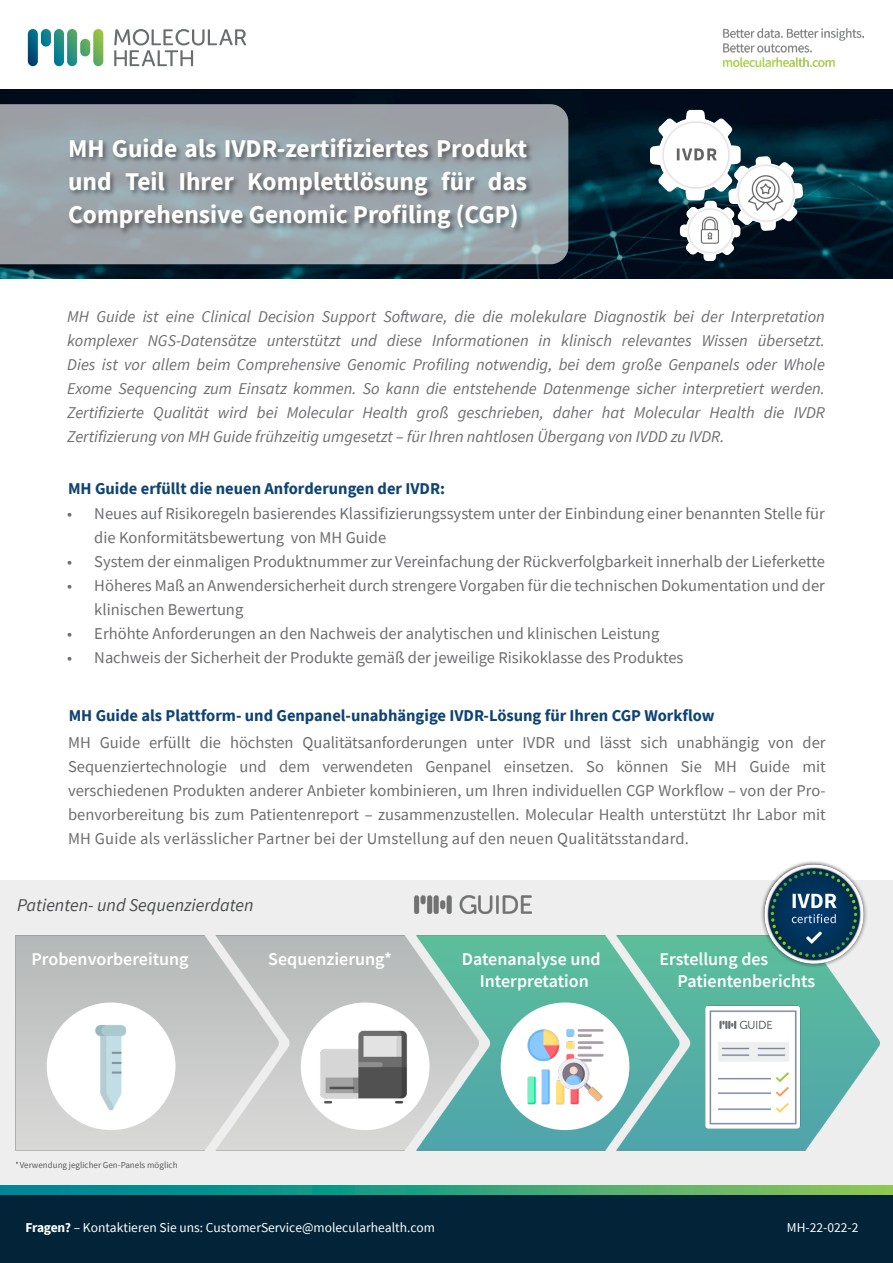
<style>
.page{position:relative;width:893px;height:1263px;background:#fff}
.page>*{position:absolute;margin:0;border:0;box-sizing:border-box;transform-origin:0 0}
.t1{font:700 25.5px/33px "Source Sans Pro";color:#fff;text-align:justify}
.t2{font:600 18px/21.6px "Source Sans Pro";color:#fff;text-align:center}
.t3{font:italic 18px "Source Sans Pro";color:#4a4d4f}
.t4{font:16.5px/24px "Source Sans Pro";color:#6c6d70}
.t5{font:italic 16.5px/24px "Source Sans Pro";color:#6c6d70;text-align:justify}
.t6{font:700 16.5px "Source Sans Pro";color:#0f4372}
.t7{font:13.5px "Source Sans Pro";color:#fff}
.t8{font:13.5px "Source Sans Pro";color:#fff}
.t9{font:9px "Source Sans Pro";color:#231f20}
.s1{font-weight:700}
</style>
<div class="page">
<svg style="left:0;top:89px;width:893px;height:190px;background:#011928"></svg>
<div style="left:0;top:880px;width:893px;height:310px;background:#eeeeef"></div>
<div style="left:0;top:1191px;width:893px;height:72px;background:#032438"></div>
<svg style="left:0;top:1186px;width:893px;height:9px;background:#34a37b"></svg>
<svg style="left:28px;top:29px;width:75px;height:37px"></svg>
<svg style="left:114px;top:29px;width:132px;height:37px"></svg>
<img style="left:724px;top:29px;width:139px;height:38px">
<svg style="left:0;top:104px;width:568px;height:160px;background:#9aa3a8"></svg>
<div style="left:68px;top:138px;width:466px;height:98px;background:#231f20;opacity:.53"></div>
<img style="left:650px;top:109px;width:152px;height:152px">
<img style="left:15px;top:935px;width:865px;height:216px">
<img style="left:705px;top:1006px;width:95px;height:123px">
<div style="left:501px;top:1002px;width:128px;height:128px;background:#fff;border-radius:50%"></div>
<img style="left:527px;top:1029px;width:76px;height:75px">
<div style="left:301px;top:1002px;width:128px;height:128px;background:#fff;border-radius:50%"></div>
<div style="left:47px;top:1002px;width:128px;height:128px;background:#fff;border-radius:50%"></div>
<img style="left:320px;top:1030px;width:87px;height:74px">
<img style="left:67px;top:1011px;width:108px;height:108px">
<img style="left:415px;top:895px;width:116px;height:19px">
<img style="left:743px;top:935px;width:137px;height:46px">
<img style="left:757px;top:861px;width:115px;height:112px">
<div style="left:51px;top:1006px;width:116px;height:118px;background:#fff;border-radius:50%"></div>
<img style="left:57px;top:1009px;width:108px;height:108px">
<p class="t1" style="left:68px;top:132px;width:461px">MH Guide als IVDR-zertifiziertes Produkt und Teil Ihrer Komplettlösung für das Comprehensive Genomic Profiling (CGP)</p>
<p class="t5" style="left:67px;top:305px;width:759px">MH Guide ist eine Clinical Decision Support Software, die die molekulare Diagnostik bei der Interpretation komplexer NGS-Datensätze unterstützt und diese Informationen in klinisch relevantes Wissen übersetzt.<br>Dies ist vor allem beim Comprehensive Genomic Profiling notwendig, bei dem große Genpanels oder Whole Exome Sequencing zum Einsatz kommen. So kann die entstehende Datenmenge sicher interpretiert werden.<br>Zertifizierte Qualität wird bei Molecular Health groß geschrieben, daher hat Molecular Health die IVDR Zertifizierung von MH Guide frühzeitig umgesetzt – für Ihren nahtlosen Übergang von IVDD zu IVDR.</p>
<p class="t6" style="left:68px;top:477px;width:379px">MH Guide erfüllt die neuen Anforderungen der IVDR:</p>
<p class="t4" style="left:94px;top:501px;width:732px;text-indent:-27px">• Neues auf Risikoregeln basierendes Klassifizierungssystem unter der Einbindung einer benannten Stelle für die Konformitätsbewertung von MH Guide</p>
<p class="t4" style="left:67px;top:549px;width:759px">• System der einmaligen Produktnummer zur Vereinfachung der Rückverfolgbarkeit innerhalb der Lieferkette</p>
<p class="t4" style="left:94px;top:573px;width:732px;text-indent:-27px">• Höheres Maß an Anwendersicherheit durch strengere Vorgaben für die technischen Dokumentation und der klinischen Bewertung</p>
<p class="t4" style="left:67px;top:621px;width:593px">• Erhöhte Anforderungen an den Nachweis der analytischen und klinischen Leistung</p>
<p class="t4" style="left:67px;top:645px;width:618px">• Nachweis der Sicherheit der Produkte gemäß der jeweilige Risikoklasse des Produktes</p>
<p class="t6" style="left:69px;top:704px;width:647px">MH Guide als Plattform- und Genpanel-unabhängige IVDR-Lösung für Ihren CGP Workflow</p>
<p class="t4" style="left:68px;top:731px;width:759px;text-align:justify">MH Guide erfüllt die höchsten Qualitätsanforderungen unter IVDR und lässt sich unabhängig von der Sequenziertechnologie und dem verwendeten Genpanel einsetzen. So können Sie MH Guide mit verschiedenen Produkten anderer Anbieter kombinieren, um Ihren individuellen CGP Workflow – von der Pro&shy;benvorbereitung bis zum Patientenreport – zusammenzustellen. Molecular Health unterstützt Ihr Labor mit MH Guide als verlässlicher Partner bei der Umstellung auf den neuen Qualitätsstandard.</p>
<p class="t3" style="left:17px;top:894px;width:238px">Patienten- und Sequenzierdaten</p>
<p class="t2" style="left:31px;top:948px;width:159px">Probenvorbereitung</p>
<p class="t2" style="left:268px;top:948px;width:125px">Sequenzierung*</p>
<p class="t2" style="left:462px;top:948px;width:140px">Datenanalyse und<br>Interpretation</p>
<p class="t2" style="left:677px;top:948px;width:139px;text-align:left;text-indent:-18px">Erstellung des<br>Patientenberichts</p>
<p class="t9" style="left:16px;top:1159px;width:163px">*Verwendung jeglicher Gen-Panels möglich</p>
<p class="t7" style="left:26px;top:1218px;width:411px"><span class="s1">Fragen?</span> – Kontaktieren Sie uns: CustomerService@molecularhealth.com</p>
<p class="t8" style="left:787px;top:1219px;width:73px">MH-22-022-2</p>
</div>
